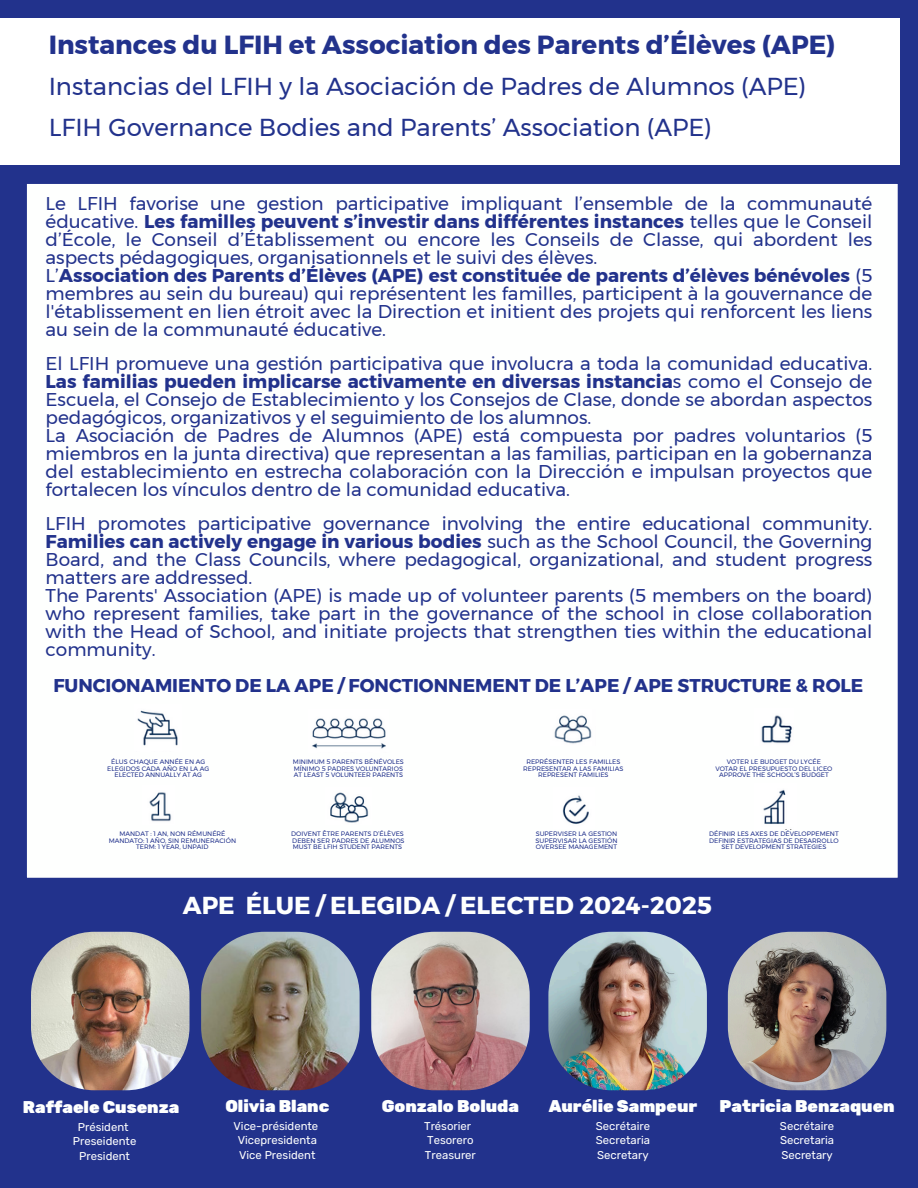
<style>
.page{position:relative;width:918px;height:1188px;background:#22328c}
.page>*{position:absolute;margin:0;border:0;box-sizing:border-box;transform-origin:0 0}
.t1{font:700 26.1px "Gontserrat";color:#22328c}
.t2{font:24.45px "Gontserrat";color:#22328c}
.t3{font:700 24.45px "Gontserrat";color:#fefffe}
.t4{font:18.45px/18px "Gontserrat";color:#22328c;text-align:justify}
.t5{font:700 18.45px "Gontserrat";color:#22328c}
.t6{font:900 16.95px "Rubik";color:#fefffe}
.t7{font:11.25px "Rubik";color:#fefffe}
.t8{font:6.45px "Gontserrat";color:#22328c}
.s1{font-weight:700}
</style>
<div class="page">
<div style="left:0;top:19px;width:900px;height:146px;background:#fff"></div>
<div style="left:26px;top:184px;width:872px;height:694px;background:#fefffe"></div>
<img style="left:135px;top:704px;width:47px;height:48px">
<img style="left:308px;top:710px;width:80px;height:42px">
<img style="left:143px;top:786px;width:31px;height:38px">
<img style="left:325px;top:788px;width:46px;height:37px">
<img style="left:551px;top:710px;width:45px;height:36px">
<img style="left:755px;top:709px;width:38px;height:37px">
<img style="left:755px;top:783px;width:41px;height:46px">
<img style="left:554px;top:788px;width:40px;height:40px">
<img style="left:31px;top:932px;width:159px;height:158px;border-radius:63px">
<img style="left:201px;top:932px;width:159px;height:158px;border-radius:63px">
<img style="left:371px;top:932px;width:159px;height:158px;border-radius:63px">
<img style="left:548px;top:932px;width:159px;height:158px;border-radius:63px">
<img style="left:728px;top:932px;width:158px;height:158px;border-radius:63px">
<p class="t1" style="left:49px;top:29px;width:788px">Instances du LFIH et Association des Parents d’Élèves (APE)</p>
<h3 class="t2" style="left:49px;top:72px;width:759px">Instancias del LFIH y la Asociación de Padres de Alumnos (APE)</h3>
<h4 class="t2" style="left:49px;top:113px;width:665px">LFIH Governance Bodies and Parents’ Association (APE)</h4>
<h4 class="t4" style="left:46px;top:194px;width:828px">Le LFIH favorise une gestion participative impliquant l’ensemble de la communauté éducative. <span class="s1">Les familles peuvent s’investir dans différentes instances</span> telles que le Conseil d’École, le Conseil d’Établissement ou encore les Conseils de Classe, qui abordent les aspects pédagogiques, organisationnels et le suivi des élèves.</h4>
<p class="t4" style="left:46px;top:266px;width:828px">L’<span class="s1">Association des Parents d’Élèves (APE) est constituée de parents d’élèves bénévoles</span> (5 membres au sein du bureau) qui représentent les familles, participent à la gouvernance de l'établissement en lien étroit avec la Direction et initient des projets qui renforcent les liens au sein de la communauté éducative.</p>
<p class="t4" style="left:46px;top:354px;width:828px">El LFIH promueve una gestión participativa que involucra a toda la comunidad educativa.<br><span class="s1">Las familias pueden implicarse activamente en diversas instancia</span>s como el Consejo de Escuela, el Consejo de Establecimiento y los Consejos de Clase, donde se abordan aspectos pedagógicos, organizativos y el seguimiento de los alumnos.</p>
<p class="t4" style="left:46px;top:426px;width:828px">La Asociación de Padres de Alumnos (APE) está compuesta por padres voluntarios (5 miembros en la junta directiva) que representan a las familias, participan en la gobernanza del establecimiento en estrecha colaboración con la Dirección e impulsan proyectos que fortalecen los vínculos dentro de la comunidad educativa.</p>
<p class="t4" style="left:46px;top:514px;width:828px">LFIH promotes participative governance involving the entire educational community.<br><span class="s1">Families can actively engage in various bodies</span> such as the School Council, the Governing Board, and the Class Councils, where pedagogical, organizational, and student progress matters are addressed.</p>
<p class="t4" style="left:46px;top:586px;width:828px">The Parents' Association (APE) is made up of volunteer parents (5 members on the board) who represent families, take part in the governance of the school in close collaboration with the Head of School, and initiate projects that strengthen ties within the educational community.</p>
<p class="t5" style="left:53px;top:674px;width:811px">FUNCIONAMIENTO DE LA APE / FONCTIONNEMENT DE L’APE / APE STRUCTURE &amp; ROLE</p>
<p class="t8" style="left:111px;top:758px;width:96px">ÉLUS CHAQUE ANNÉE EN AG</p>
<p class="t8" style="left:107px;top:764px;width:104px">ELEGIDOS CADA AÑO EN LA AG</p>
<p class="t8" style="left:115px;top:771px;width:89px">ELECTED ANNUALLY AT AG</p>
<p class="t8" style="left:119px;top:830px;width:107px">MANDAT : 1 AN, NON RÉMUNÉRÉ</p>
<p class="t8" style="left:109px;top:837px;width:129px">MANDATO: 1 AÑO, SIN REMUNERACIÓN</p>
<p class="t8" style="left:136px;top:843px;width:74px">TERM: 1 YEAR, UNPAID</p>
<h5 class="t8" style="left:293px;top:758px;width:112px">MINIMUM 5 PARENTS BÉNÉVOLES</h5>
<p class="t8" style="left:294px;top:764px;width:111px">MÍNIMO 5 PADRES VOLUNTARIOS</p>
<p class="t8" style="left:294px;top:771px;width:111px">AT LEAST 5 VOLUNTEER PARENTS</p>
<p class="t8" style="left:291px;top:830px;width:114px">DOIVENT ÊTRE PARENTS D’ÉLÈVES</p>
<p class="t8" style="left:292px;top:837px;width:114px">DEBEN SER PADRES DE ALUMNOS</p>
<p class="t8" style="left:293px;top:843px;width:111px">MUST BE LFIH STUDENT PARENTS</p>
<p class="t8" style="left:526px;top:758px;width:96px">REPRÉSENTER LES FAMILLES</p>
<p class="t8" style="left:523px;top:764px;width:102px">REPRESENTAR A LAS FAMILIAS</p>
<p class="t8" style="left:538px;top:771px;width:72px">REPRESENT FAMILIES</p>
<p class="t8" style="left:536px;top:830px;width:83px">SUPERVISER LA GESTION</p>
<p class="t8" style="left:536px;top:837px;width:83px">SUPERVISAR LA GESTIÓN</p>
<p class="t8" style="left:536px;top:843px;width:83px">OVERSEE MANAGEMENT</p>
<p class="t8" style="left:727px;top:758px;width:96px">VOTER LE BUDGET DU LYCÉE</p>
<p class="t8" style="left:715px;top:764px;width:119px">VOTAR EL PRESUPUESTO DEL LICEO</p>
<p class="t8" style="left:719px;top:771px;width:111px">APPROVE THE SCHOOL’S BUDGET</p>
<p class="t8" style="left:709px;top:830px;width:131px">DÉFINIR LES AXES DE DÉVELOPPEMENT</p>
<p class="t8" style="left:709px;top:837px;width:131px">DEFINIR ESTRATEGIAS DE DESARROLLO</p>
<p class="t8" style="left:722px;top:843px;width:106px">SET DEVELOPMENT STRATEGIES</p>
<p class="t3" style="left:183px;top:891px;width:531px">APE ÉLUE / ELEGIDA / ELECTED 2024-2025</p>
<p class="t6" style="left:23px;top:1097px;width:158px">Raffaele Cusenza</p>
<p class="t7" style="left:78px;top:1121px;width:52px">Président</p>
<p class="t7" style="left:73px;top:1135px;width:65px">Preseidente</p>
<p class="t7" style="left:79px;top:1149px;width:52px">President</p>
<h2 class="t6" style="left:225px;top:1096px;width:105px">Olivia Blanc</h2>
<p class="t7" style="left:234px;top:1120px;width:86px">Vice-présidente</p>
<p class="t7" style="left:238px;top:1134px;width:81px">Vicepresidenta</p>
<p class="t7" style="left:239px;top:1148px;width:78px">Vice President</p>
<p class="t6" style="left:382px;top:1096px;width:139px">Gonzalo Boluda</p>
<p class="t7" style="left:424px;top:1120px;width:49px">Trésorier</p>
<h1 class="t7" style="left:427px;top:1134px;width:48px">Tesorero</h1>
<p class="t7" style="left:425px;top:1148px;width:52px">Treasurer</p>
<p class="t6" style="left:549px;top:1096px;width:150px">Aurélie Sampeur</p>
<p class="t7" style="left:596px;top:1120px;width:56px">Secrétaire</p>
<h6 class="t7" style="left:596px;top:1134px;width:56px">Secretaria</h6>
<p class="t7" style="left:597px;top:1148px;width:53px">Secretary</p>
<p class="t6" style="left:720px;top:1096px;width:177px">Patricia Benzaquen</p>
<p class="t7" style="left:780px;top:1120px;width:56px">Secrétaire</p>
<h6 class="t7" style="left:780px;top:1134px;width:56px">Secretaria</h6>
<p class="t7" style="left:781px;top:1148px;width:53px">Secretary</p>
</div>
